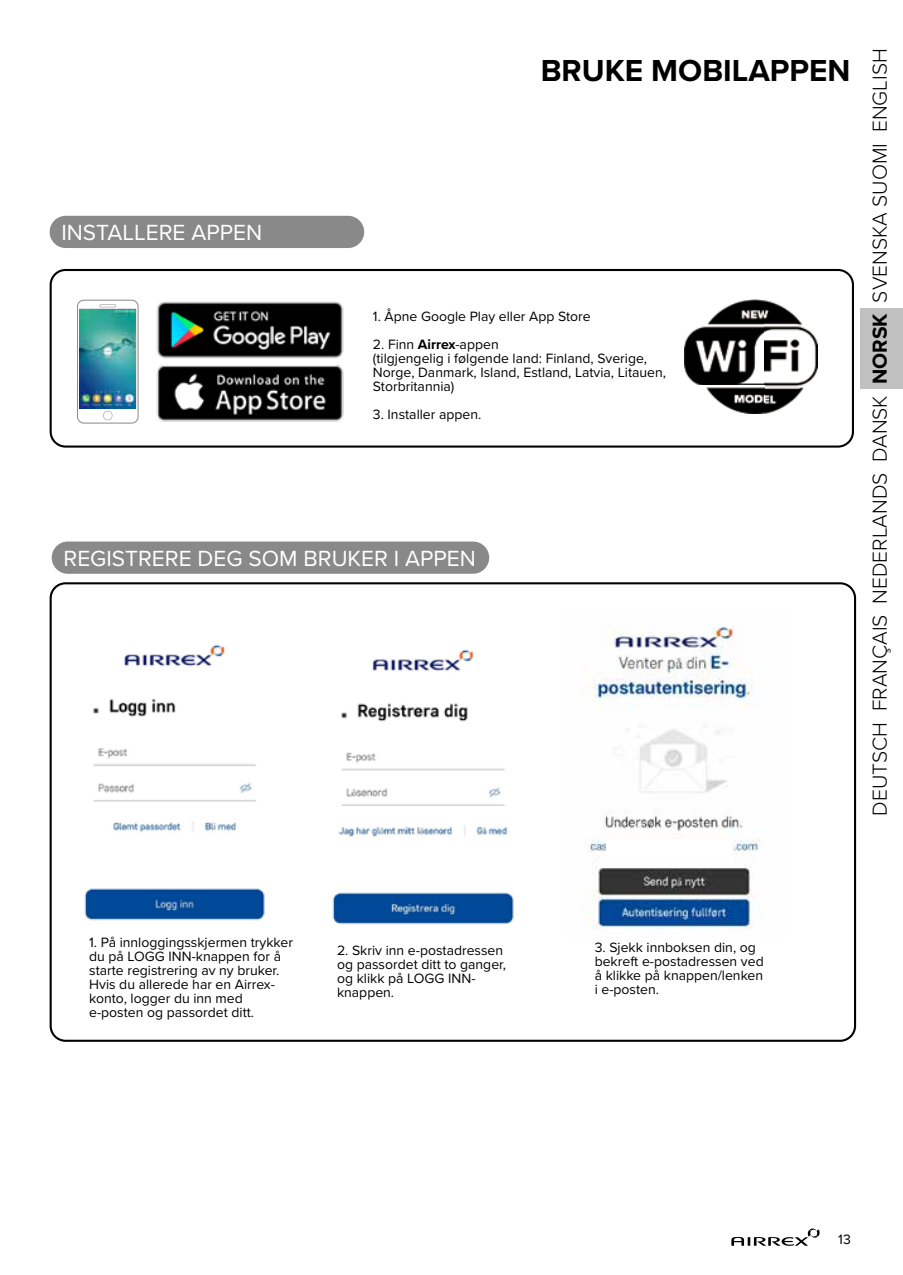
<style>
.page{position:relative;width:903px;height:1275px;background:#fff}
.page>*{position:absolute;margin:0;border:0;box-sizing:border-box;transform-origin:0 0}
.t1{font:700 31.5px "Proxima Nova";color:#000}
.t2{font:22.75px "Proxima Nova";color:#fff}
.t3{font:300 21px "Proxima Nova";color:#000}
.t4{font:14px/14px "Proxima Nova";color:#000}
.s1{font-weight:700}
</style>
<div class="page">
<svg style="left:731px;top:1228px;width:88px;height:18px"></svg>
<div style="left:860px;top:308px;width:43px;height:81px;background:#c0c0c0"></div>
<div style="left:50px;top:216px;width:314px;height:32px;background:#898989;border-radius:16px"></div>
<div style="left:50px;top:269px;width:804px;height:179px;border:2px solid #000;border-radius:15px"></div>
<svg style="left:77px;top:299px;width:62px;height:125px"></svg>
<img style="left:80px;top:309px;width:56px;height:99px">
<div style="left:52px;top:541px;width:437px;height:33px;background:#898989;border-radius:16px"></div>
<img style="left:684px;top:299px;width:133px;height:115px">
<img style="left:156px;top:301px;width:188px;height:121px">
<img style="left:332px;top:649px;width:182px;height:276px">
<img style="left:582px;top:626px;width:181px;height:304px">
<div style="left:606px;top:839px;width:127px;height:21px;background:#fff"></div>
<img style="left:84px;top:644px;width:181px;height:277px">
<h2 class="t2" style="left:61px;top:216px;width:202px">INSTALLERE APPEN</h2>
<h1 class="t1" style="left:541px;top:47px;width:311px">BRUKE MOBILAPPEN</h1>
<p class="t4" style="left:373px;top:309px;width:219px">1. Åpne Google Play eller App Store</p>
<p class="t4" style="left:373px;top:337px;width:295px">2. Finn <span class="s1">Airrex</span>-appen<br>(tilgjengelig i følgende land: Finland, Sverige, Norge, Danmark, Island, Estland, Latvia, Litauen, Storbritannia)</p>
<p class="t4" style="left:373px;top:407px;width:110px">3. Installer appen.</p>
<h2 class="t2" style="left:63px;top:541px;width:414px">REGISTRERE DEG SOM BRUKER I APPEN</h2>
<h3 class="t3" style="left:864px;top:816px;width:769px;rotate:-90deg">DEUTSCH FRANÇAIS NEDERLANDS DANSK <span class="s1">NORSK</span> SVENSKA SUOMI ENGLISH</h3>
<p class="t4" style="left:89px;top:935px;width:205px">1. På innloggingsskjermen trykker du på LOGG INN-knappen for å starte registrering av ny bruker.<br>Hvis du allerede har en Airrex&shy;konto, logger du inn med e-posten og passordet ditt.</p>
<p class="t4" style="left:337px;top:943px;width:170px">2. Skriv inn e-postadressen og passordet ditt to ganger, og klikk på LOGG INN&shy;knappen.</p>
<p class="t4" style="left:595px;top:939px;width:171px">3. Sjekk innboksen din, og bekreft e-postadressen ved å klikke på knappen/lenken i e-posten.</p>
<p class="t4" style="left:838px;top:1232px;width:14px">13</p>
</div>
